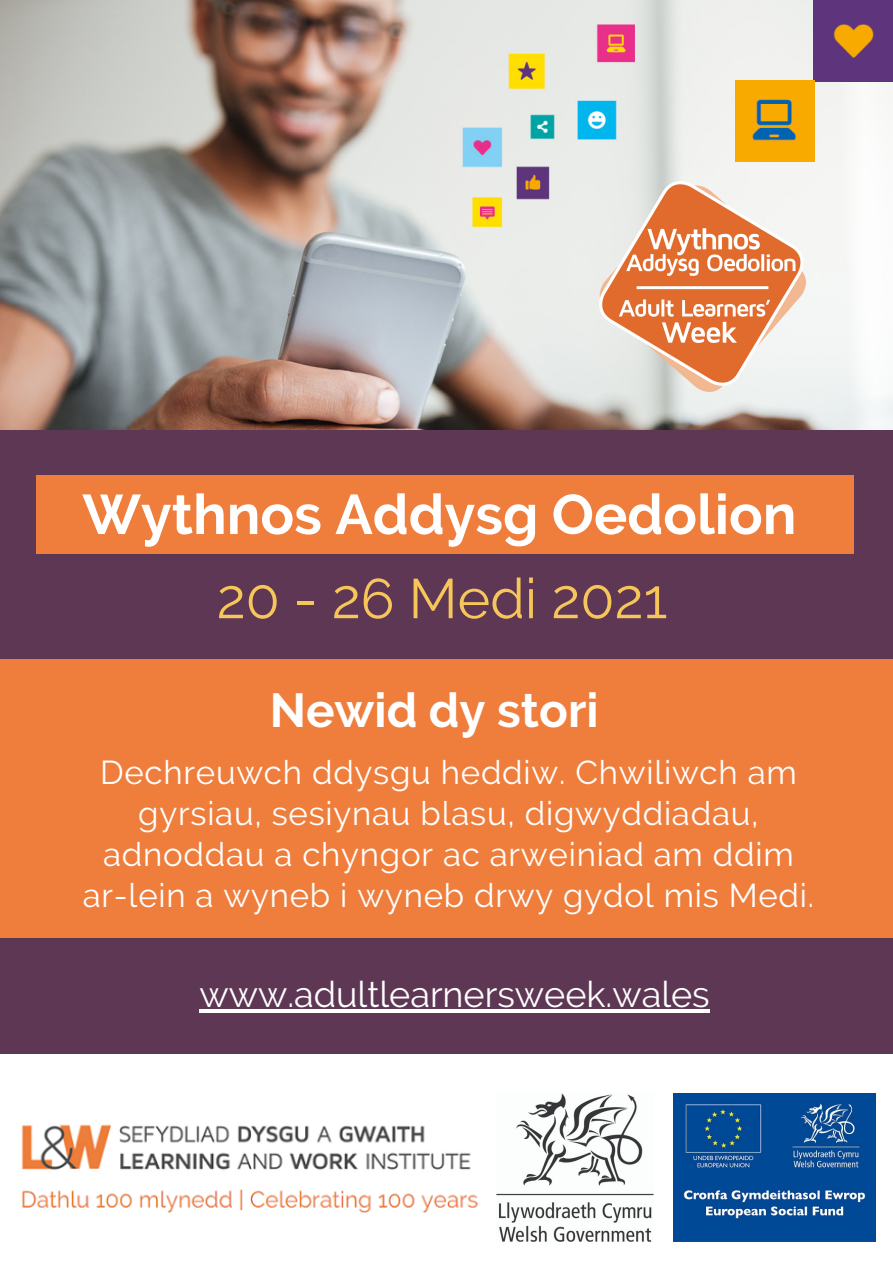
<style>
.page{position:relative;width:893px;height:1263px;background:#fff}
.page>*{position:absolute;margin:0;border:0;box-sizing:border-box;transform-origin:0 0}
.t1{font:700 55.72px "Raleway";color:#fff}
.t2{font:55.72px "Raleway";color:#f6c65b}
.t3{font:700 47.62px "Raleway";color:#fff}
.t4{font:36px "Raleway";color:#fff}
.t5{font:33px/41.1px "Raleway";letter-spacing:.025em;color:#fff;text-align:center}
</style>
<div class="page">
<div style="left:0;top:0;width:893px;height:1053px;background:#5d3754"></div>
<img style="left:0;top:0;width:893px;height:429px">
<div style="left:36px;top:475px;width:817px;height:79px;background:#ef7e3c"></div>
<div style="left:0;top:659px;width:893px;height:279px;background:#ef7e3c"></div>
<hr style="left:199px;top:1009px;width:511px;height:4px;background:#fff">
<img style="left:814px;top:0;width:78px;height:81px">
<img style="left:591px;top:177px;width:223px;height:219px">
<img style="left:735px;top:81px;width:79px;height:81px">
<img style="left:21px;top:1124px;width:457px;height:89px">
<img style="left:497px;top:1093px;width:156px;height:148px">
<img style="left:673px;top:1093px;width:202px;height:149px">
<p class="t1" style="left:82px;top:482px;width:715px">Wythnos Addysg Oedolion</p>
<p class="t2" style="left:217px;top:566px;width:452px">20 - 26 Medi 2021</p>
<p class="t3" style="left:270px;top:682px;width:330px">Newid dy stori</p>
<p class="t5" style="left:83px;top:752px;width:733px">Dechreuwch ddysgu heddiw. Chwiliwch am gyrsiau, sesiynau blasu, digwyddiadau, adnoddau a chyngor ac arweiniad am ddim ar-lein a wyneb i wyneb drwy gydol mis Medi.</p>
<p class="t4" style="left:199px;top:973px;width:512px">www.adultlearnersweek.wales</p>
</div>
